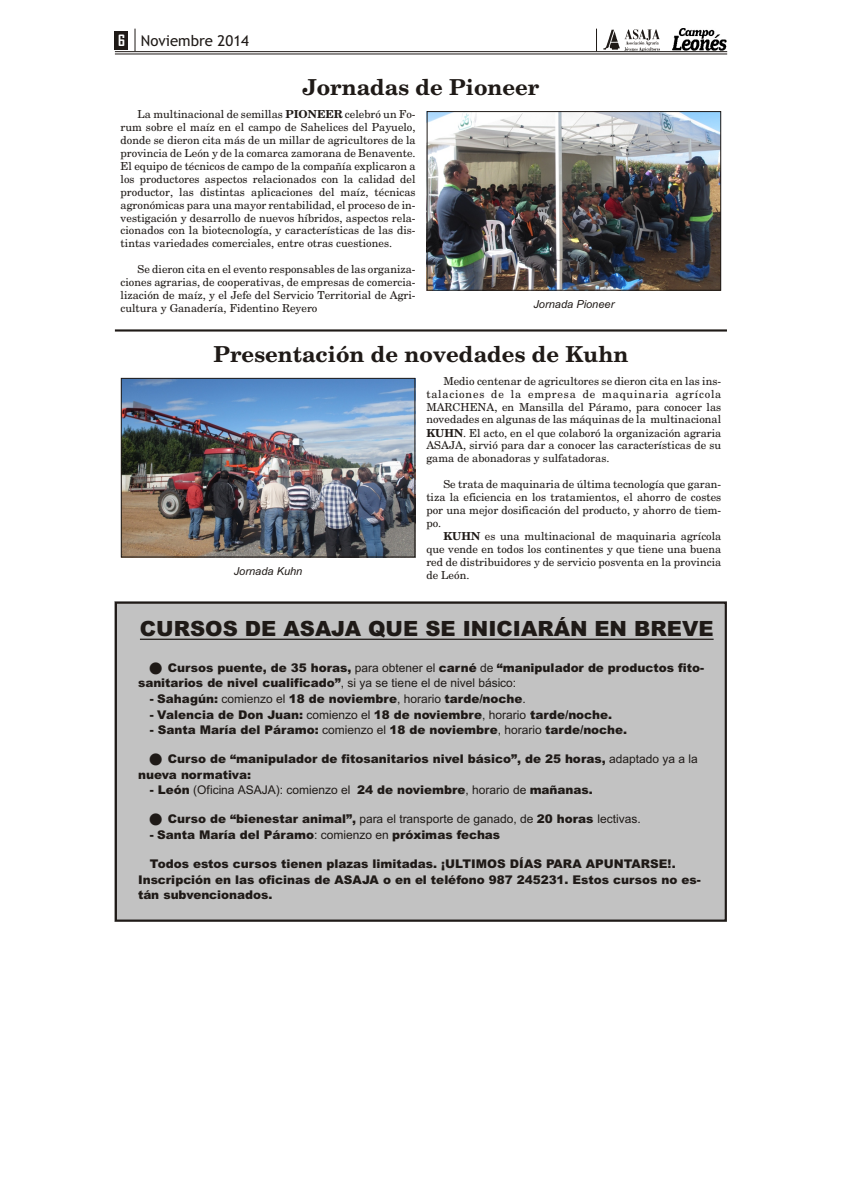
<style>
.page{position:relative;width:842px;height:1191px;background:#fff}
.page>*{position:absolute;margin:0;border:0;box-sizing:border-box;transform-origin:0 0}
.t1{font:700 22px "New Century Schoolbook";color:#1f1a17}
.t2{font:900 21px "Arial";color:#1f1a17}
.t3{font:15px "Trebuchet MS";color:#1f1a17}
.t4{font:900 12px/15.7px "Arial";color:#1f1a17}
.t5{font:12px "Arial";color:#1f1a17}
.t6{font:11px/12.9px "New Century Schoolbook";color:#1f1a17;text-align:justify}
.t7{font:italic 11px "Arial";color:#1f1a17}
.s1{font-family:"Agency FB";font-weight:700;color:#fff}
.s2{font-weight:700}
.s3{font-weight:400}
.s4{font-weight:900}
</style>
<div class="page">
<img style="left:672px;top:29px;width:55px;height:22px">
<img style="left:603px;top:29px;width:57px;height:22px">
<div style="left:115px;top:31px;width:13px;height:19px;background:#1f1a17"></div>
<svg style="left:135px;top:29px;width:1px;height:22px"></svg>
<svg style="left:596px;top:29px;width:1px;height:22px"></svg>
<hr style="left:115px;top:54px;width:612px;height:1px;background:#1f1a17">
<hr style="left:115px;top:51px;width:612px;height:1px;background:#1f1a17">
<img style="left:429px;top:113px;width:290px;height:175px">
<div style="left:427px;top:111px;width:294px;height:179px;border:1px solid #1f1a17"></div>
<div style="left:115px;top:602px;width:612px;height:320px;background:#c2c2c2"></div>
<hr style="left:140px;top:639px;width:574px;height:1px;background:#1f1a17">
<div style="left:115px;top:602px;width:612px;height:320px;border:2px solid #1f1a17"></div>
<hr style="left:115px;top:329px;width:612px;height:3px;background:#1f1a17">
<img style="left:123px;top:380px;width:290px;height:175px">
<div style="left:121px;top:378px;width:294px;height:179px;border:1px solid #1f1a17"></div>
<h3 class="t3" style="left:118px;top:35px;width:133px"><span class="s1">6</span> Noviembre 2014</h3>
<h1 class="t1" style="left:303px;top:79px;width:238px">Jornadas de Pioneer</h1>
<p class="t6" style="left:121px;top:109px;width:297px;text-indent:17px">La mul ti na cio nal de se mi llas <span class="s2">PIONEER</span> ce le bró un Fo - rum so bre el maíz en el cam po de Sahe li ces del Pa yue lo, don de se die ron ci ta más de un mi llar de agri cul to res de la pro vin cia de León y de la co mar ca za mo ra na de Be na ven te.<br>El equi po de téc ni cos de cam po de la com pa ñía ex pli ca ron a los pro duc to res as pec tos re la cio na dos con la ca li dad del pro duc tor, las dis tin tas apli ca cio nes del maíz, téc ni cas agro nó mi cas pa ra una ma yor ren ta bi li dad, el pro ce so de in - ves ti ga ción y de sa rro llo de nue vos hí bri dos, as pec tos re la - cio na dos con la bio tec no lo gía, y ca rac te rís ti cas de las dis - tin tas va rie da des co mer cia les, en tre otras cues tio nes.</p>
<p class="t6" style="left:121px;top:264px;width:297px;text-indent:17px">Se die ron ci ta en el even to respon sa bles de las or ga ni za - cio nes agra rias, de coo pe ra ti vas, de em pre sas de co mer cia - li za ción de maíz, y el Je fe del Ser vi cio Te rri to rial de Agri - cul tu ra y Ga na de ría, Fi den ti no Re ye ro</p>
<p class="t7" style="left:533px;top:300px;width:82px">Jor na da Pio neer</p>
<h1 class="t1" style="left:213px;top:345px;width:417px">Presentación de novedades de Kuhn</h1>
<p class="t6" style="left:426px;top:375px;width:297px;text-indent:17px">Me dio cente nar de agri cul to res se die ron ci ta en las ins - ta la cio nes de la em pre sa de ma qui na ria agrí co la MARCHENA, en Man si lla del Pá ra mo, pa ra co no cer las no ve da des en al gu nas de las má qui nas de la mul ti na cio nal <span class="s2">KUHN</span>. El acto, en el que co la bo ró la orga ni za ción agra ria ASAJA, sir vió pa ra dar a co no cer las ca rac te rís ti cas de su ga ma de abo na do ras y sul fa ta do ras.</p>
<p class="t6" style="left:426px;top:479px;width:296px;text-indent:17px">Se tra ta de ma qui na ria de úl ti ma tec no lo gía que ga ran - ti za la eficien cia en los trata mien tos, el aho rro de cos tes por una me jor do si fi ca ción del pro duc to, y aho rro de tiem - po.</p>
<p class="t6" style="left:426px;top:531px;width:297px;text-indent:17px"><span class="s2">KUHN</span> es una mul ti na cio nal de ma qui na ria agrí co la que vende en to dos los con ti nen tes y que tie ne una bue na red de dis tri bui do res y de ser vi cio pos ven ta en la pro vin cia de León.</p>
<p class="t7" style="left:234px;top:567px;width:70px">Jor na da Kuhn</p>
<h2 class="t2" style="left:140px;top:621px;width:575px">CURSOS DE ASAJA QUE SE INICIARÁN EN BREVE</h2>
<p class="t4" style="left:138px;top:661px;width:568px;text-indent:12px">■ Cursos puen te, de 35 ho ras, <span class="s3">pa ra ob te ner el</span> car né <span class="s3">de</span> “ma ni pu la dor de pro duc tos fi to - sa ni ta rios de ni vel cua li fi ca do”<span class="s3">, si ya se tie ne el de ni vel bá si co:</span></p>
<p class="t4" style="left:150px;top:692px;width:377px">- Saha gún: <span class="s3">co mien zo el</span> 18 de noviem bre<span class="s3">, ho ra rio</span> tar de/no che<span class="s3">.</span></p>
<p class="t4" style="left:150px;top:708px;width:464px">- Va len cia de Don Juan: <span class="s3">co mien zo el</span> 18 de noviem bre<span class="s3">, ho ra rio</span> tar de/no che.</p>
<p class="t4" style="left:150px;top:723px;width:479px">- San ta Ma ría del Pá ra mo: <span class="s3">co mien zo el</span> 18 de noviem bre<span class="s3">, ho ra rio</span> tar de/no che.</p>
<p class="t4" style="left:138px;top:752px;width:561px;text-indent:12px">■ Cur so de “ma ni pu la dor de fi to sa ni ta rios ni vel bá si co”, de 25 ho ras, <span class="s3">adap ta do ya a la </span>nue va nor ma ti va:</p>
<p class="t5" style="left:150px;top:786px;width:444px"><span class="s4">- León</span> (Ofi ci na ASAJA): co mien zo el <span class="s4">24 de noviem bre</span>, ho ra rio de <span class="s4">ma ña nas.</span></p>
<p class="t5" style="left:150px;top:815px;width:492px">■ <span class="s4">Cur so de “bie nes tar ani mal”,</span> pa ra el transpor te de ga na do, de <span class="s4">20 ho ras</span> lec ti vas.</p>
<p class="t4" style="left:150px;top:828px;width:352px">- San ta Ma ría del Pá ra mo<span class="s3">: co mien zo en</span> pró xi mas fe chas</p>
<p class="t4" style="left:138px;top:857px;width:564px;text-indent:12px">To dos es tos cur sos tie nen pla zas li mi ta das. ¡ULTIMOS DÍAS PARA APUNTARSE!.<br>Inscrip ción en las ofi ci nas de ASAJA o en el te lé fo no 987 245231. Estos cursos no es - tán sub ven cio na dos.</p>
</div>
